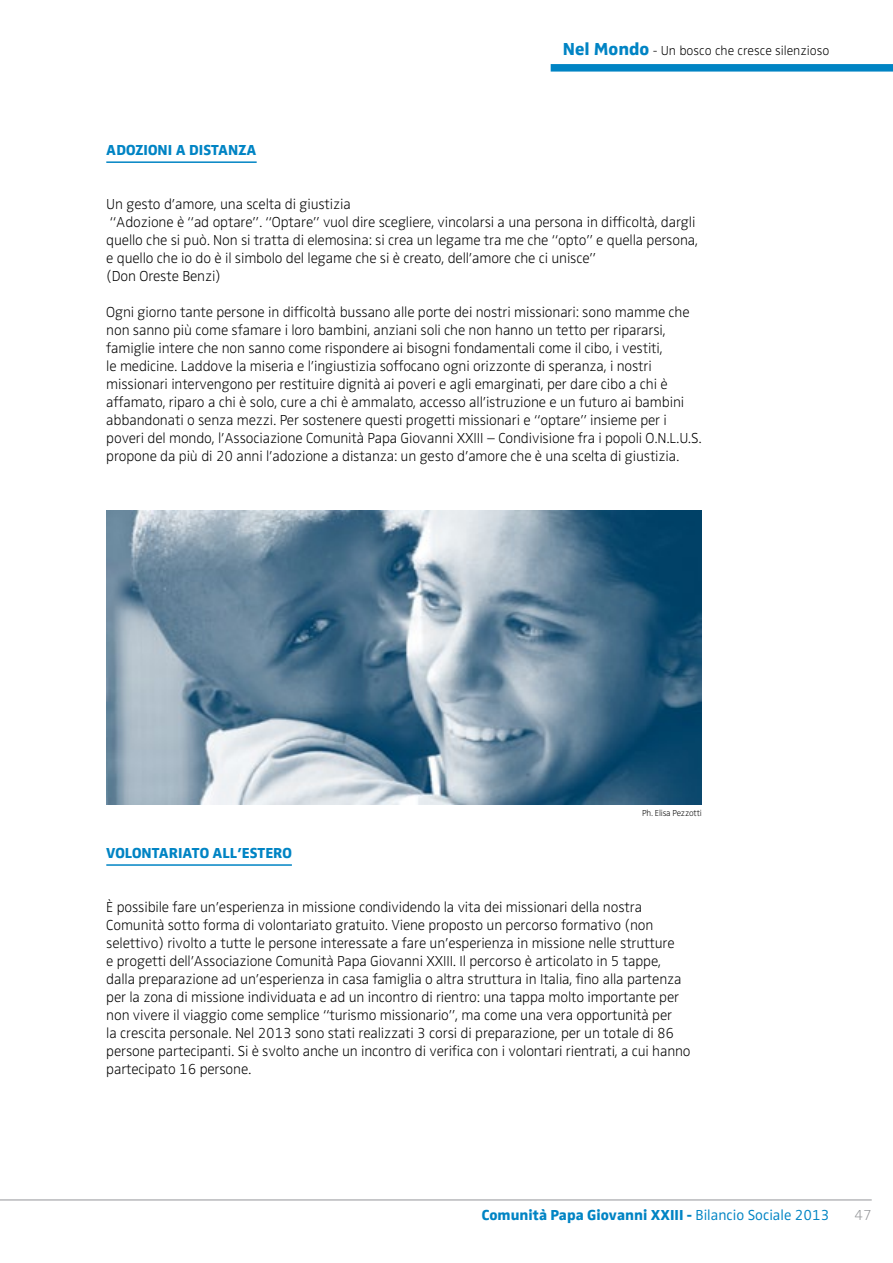
<style>
.page{position:relative;width:893px;height:1263px;background:#fff}
.page>*{position:absolute;margin:0;border:0;box-sizing:border-box;transform-origin:0 0}
.t1{font:15px/18px "Zwo w 1";letter-spacing:-.01em;color:#000}
.t2{font:15px "Zwo w 7";color:#0084c4}
.t3{font:15px "Zwo w 1";color:#939598}
.t4{font:13.5px "Zwo w 1";color:#000}
.t5{font:9px "Zwo w 1";letter-spacing:-.02em;color:#000}
.s1{font-family:"Zwo w 7";font-size:18px;color:#0084c4}
.s2{font-family:"Zwo w 3"}
</style>
<div class="page">
<hr style="left:0;top:1200px;width:872px;height:1px;background:#939598">
<div style="left:551px;top:64px;width:342px;height:8px;background:#0084c4"></div>
<hr style="left:106px;top:161px;width:151px;height:2px;background:#0084c4">
<hr style="left:106px;top:864px;width:186px;height:2px;background:#0084c4">
<img style="left:106px;top:510px;width:596px;height:294px">
<p class="t2" style="left:106px;top:141px;width:152px">ADOZIONI A DISTANZA</p>
<p class="t4" style="left:563px;top:43px;width:268px"><span class="s1">Nel Mondo</span> - Un bosco che cresce silenzioso</p>
<p class="t1" style="left:106px;top:195px;width:593px">Un gesto d’amore, una scelta di giustizia<br>“Adozione è “ad optare”. “Optare” vuol dire scegliere, vincolarsi a una persona in difficoltà, dargli quello che si può. Non si tratta di elemosina: si crea un legame tra me che “opto” e quella persona, e quello che io do è il simbolo del legame che si è creato, dell’amore che ci unisce”<br>(Don Oreste Benzi)</p>
<p class="t1" style="left:106px;top:303px;width:597px">Ogni giorno tante persone in difficoltà bussano alle porte dei nostri missionari: sono mamme che non sanno più come sfamare i loro bambini, anziani soli che non hanno un tetto per ripararsi, famiglie intere che non sanno come rispondere ai bisogni fondamentali come il cibo, i vestiti,<br>le medicine. Laddove la miseria e l’ingiustizia soffocano ogni orizzonte di speranza, i nostri missionari intervengono per restituire dignità ai poveri e agli emarginati, per dare cibo a chi è affamato, riparo a chi è solo, cure a chi è ammalato, accesso all’istruzione e un futuro ai bambini abbandonati o senza mezzi. Per sostenere questi progetti missionari e “optare” insieme per i poveri del mondo, l’Associazione Comunità Papa Giovanni XXIII – Condivisione fra i popoli O.N.L.U.S. propone da più di 20 anni l’adozione a distanza: un gesto d’amore che è una scelta di giustizia.</p>
<p class="t2" style="left:106px;top:844px;width:187px">VOLONTARIATO ALL’ESTERO</p>
<p class="t5" style="left:642px;top:808px;width:61px">Ph. Elisa Pezzotti</p>
<p class="t1" style="left:106px;top:897px;width:586px">È possibile fare un’esperienza in missione condividendo la vita dei missionari della nostra Comunità sotto forma di volontariato gratuito. Viene proposto un percorso formativo (non selettivo) rivolto a tutte le persone interessate a fare un’esperienza in missione nelle strutture<br>e progetti dell’Associazione Comunità Papa Giovanni XXIII. Il percorso è articolato in 5 tappe, dalla preparazione ad un’esperienza in casa famiglia o altra struttura in Italia, fino alla partenza per la zona di missione individuata e ad un incontro di rientro: una tappa molto importante per non vivere il viaggio come semplice “turismo missionario”, ma come una vera opportunità per<br>la crescita personale. Nel 2013 sono stati realizzati 3 corsi di preparazione, per un totale di 86 persone partecipanti. Si è svolto anche un incontro di verifica con i volontari rientrati, a cui hanno partecipato 16 persone.</p>
<p class="t2" style="left:482px;top:1206px;width:349px">Comunità Papa Giovanni XXIII - <span class="s2">Bilancio Sociale 2013</span></p>
<p class="t3" style="left:854px;top:1207px;width:19px">47</p>
</div>
